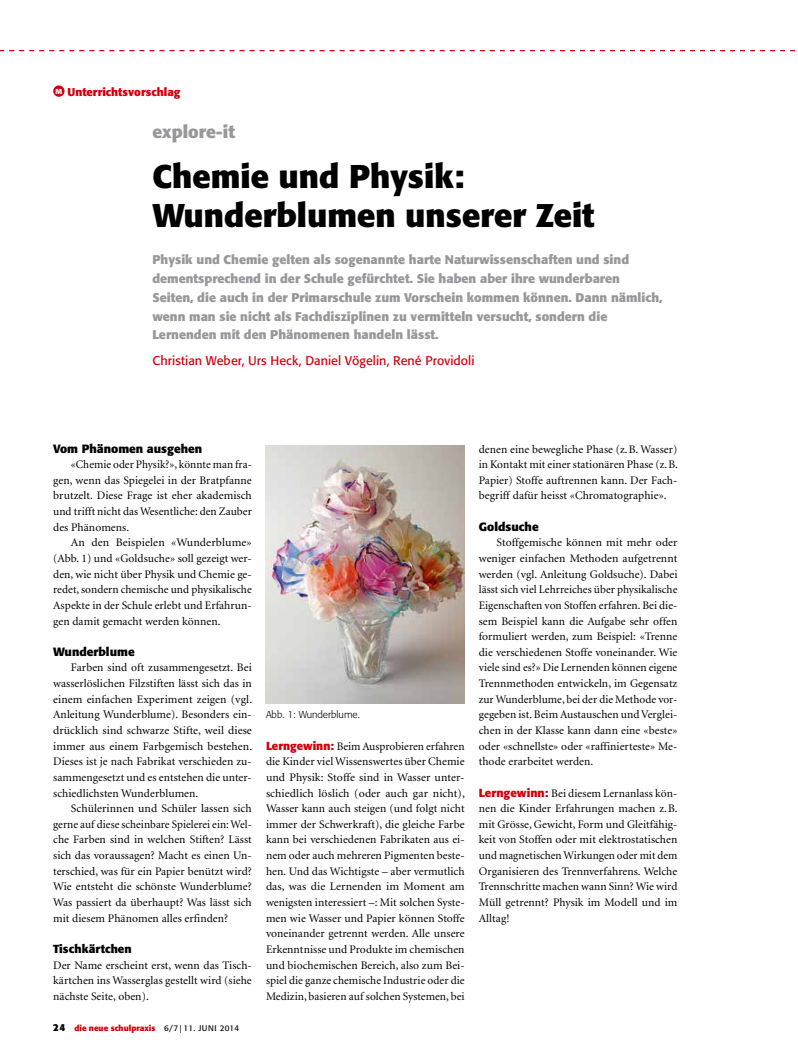
<style>
.page{position:relative;width:798px;height:1053px;background:#fff}
.page>*{position:absolute;margin:0;border:0;box-sizing:border-box;transform-origin:0 0}
.t1{font:700 32.5px/39px "Formata";color:#000}
.t2{font:700 17.5px "Formata";color:#98989c}
.t3{font:700 12.5px/18.8px "Formata";color:#98989c}
.t4{font:12.5px "Formata";letter-spacing:.005em;color:#d1000d}
.t5{font:700 11.88px "Formata";color:#000}
.t6{font:11.5px/15.6px "Minion";letter-spacing:.005em;color:#000;text-align:justify}
.t7{font:700 11.5px "Formata";letter-spacing:.005em;color:#000}
.t8{font:700 11.25px "Formata";color:#d1000d}
.t9{font:300 10px "Formata";color:#000}
.t10{font:700 8.12px "Formata";color:#d1000d}
.s1{font-size:7.12px;color:#fff}
.s2{font-size:10px;color:#000}
.s3{font-weight:400;color:#000}
.s4{font-family:"Formata";font-weight:700;color:#d1000d}
</style>
<div class="page">
<svg style="left:0;top:50px;width:796px;height:1px"></svg>
<div style="left:53px;top:85px;width:11px;height:12px;background:#d1000d;border-radius:50%"></div>
<img style="left:266px;top:445px;width:198px;height:258px">
<p class="t8" style="left:55px;top:84px;width:126px"><span class="s1">M</span> Unterrichtsvorschlag</p>
<h2 class="t2" style="left:152px;top:121px;width:84px">explore-it</h2>
<h1 class="t1" style="left:152px;top:156px;width:443px">Chemie und Physik:<br>Wunderblumen unserer Zeit</h1>
<p class="t3" style="left:152px;top:250px;width:511px">Physik und Chemie gelten als sogenannte harte Naturwissenschaften und sind dementsprechend in der Schule gefürchtet. Sie haben aber ihre wunderbaren Seiten, die auch in der Primarschule zum Vorschein kommen können. Dann nämlich, wenn man sie nicht als Fachdisziplinen zu vermitteln versucht, sondern die Lernenden mit den Phänomenen handeln lässt.</p>
<p class="t4" style="left:152px;top:353px;width:323px">Christian Weber, Urs Heck, Daniel Vögelin, René Providoli</p>
<p class="t5" style="left:53px;top:441px;width:150px">Vom Phänomen ausgehen</p>
<p class="t6" style="left:53px;top:457px;width:200px;text-indent:18px">«Chemie oder Physik?», könnte man fra&shy;gen, wenn das Spiegelei in der Bratpfanne brutzelt. Diese Frage ist eher akademisch und trifft nicht das Wesentliche: den Zauber des Phänomens.</p>
<p class="t6" style="left:53px;top:535px;width:200px;text-indent:18px">An den Beispielen «Wunderblume» (Abb. 1) und «Goldsuche» soll gezeigt wer&shy;den, wie nicht über Physik und Chemie ge&shy;redet, sondern chemische und physikalische Aspekte in der Schule erlebt und Erfahrun&shy;gen damit gemacht werden können.</p>
<p class="t5" style="left:53px;top:644px;width:83px">Wunderblume</p>
<p class="t6" style="left:53px;top:660px;width:200px;text-indent:18px">Farben sind oft zusammengesetzt. Bei wasserlöslichen Filzstiften lässt sich das in einem einfachen Experiment zeigen (vgl.<br>Anleitung Wunderblume). Besonders ein&shy;drücklich sind schwarze Stifte, weil diese immer aus einem Farbgemisch bestehen.<br>Dieses ist je nach Fabrikat verschieden zu&shy;sammengesetzt und es entstehen die unter&shy;schiedlichsten Wunderblumen.</p>
<p class="t6" style="left:53px;top:801px;width:200px;text-indent:18px">Schülerinnen und Schüler lassen sich gerne auf diese scheinbare Spielerei ein: Wel&shy;che Farben sind in welchen Stiften? Lässt sich das voraussagen? Macht es einen Un&shy;terschied, was für ein Papier benützt wird?<br>Wie entsteht die schönste Wunderblume?<br>Was passiert da überhaupt? Was lässt sich mit diesem Phänomen alles erfinden?</p>
<p class="t7" style="left:53px;top:941px;width:80px">Tischkärtchen</p>
<p class="t6" style="left:53px;top:957px;width:200px">Der Name erscheint erst, wenn das Tisch&shy;kärtchen ins Wasserglas gestellt wird (siehe nächste Seite, oben).</p>
<p class="t10" style="left:53px;top:1022px;width:187px"><span class="s2">24</span> die neue schulpraxis <span class="s3">6/7 | 11. Juni 2014</span></p>
<p class="t9" style="left:266px;top:709px;width:95px">Abb. 1: Wunderblume.</p>
<p class="t6" style="left:266px;top:738px;width:200px"><span class="s4">Lerngewinn:</span> Beim Ausprobieren erfahren die Kinder viel Wissenswertes über Chemie und Physik: Stoffe sind in Wasser unter&shy;schiedlich löslich (oder auch gar nicht), Wasser kann auch steigen (und folgt nicht immer der Schwerkraft), die gleiche Farbe kann bei verschiedenen Fabrikaten aus ei&shy;nem oder auch mehreren Pigmenten beste&shy;hen. Und das Wichtigste – aber vermutlich das, was die Lernenden im Moment am wenigsten interessiert –: Mit solchen Syste&shy;men wie Wasser und Papier können Stoffe voneinander getrennt werden. Alle unsere Erkenntnisse und Produkte im chemischen und biochemischen Bereich, also zum Bei&shy;spiel die ganze chemische Industrie oder die Medizin, basieren auf solchen Systemen, bei</p>
<p class="t6" style="left:478px;top:441px;width:200px">denen eine bewegliche Phase (z.B. Wasser) in Kontakt mit einer stationären Phase (z.B.<br>Papier) Stoffe auftrennen kann. Der Fach&shy;begriff dafür heisst «Chromatographie».</p>
<p class="t5" style="left:478px;top:519px;width:61px">Goldsuche</p>
<p class="t6" style="left:478px;top:535px;width:200px;text-indent:18px">Stoffgemische können mit mehr oder weniger einfachen Methoden aufgetrennt werden (vgl. Anleitung Goldsuche). Dabei lässt sich viel Lehrreiches über physikalische Eigenschaften von Stoffen erfahren. Bei die&shy;sem Beispiel kann die Aufgabe sehr offen formuliert werden, zum Beispiel: «Trenne die verschiedenen Stoffe voneinander. Wie viele sind es?» Die Lernenden können eigene Trennmethoden entwickeln, im Gegensatz zur Wunderblume, bei der die Methode vor&shy;gegeben ist. Beim Austauschen und Verglei&shy;chen in der Klasse kann dann eine «beste» oder «schnellste» oder «raffinierteste» Me&shy;thode erarbeitet werden.</p>
<p class="t6" style="left:478px;top:785px;width:200px"><span class="s4">Lerngewinn:</span> Bei diesem Lernanlass kön&shy;nen die Kinder Erfahrungen machen z.B. mit Grösse, Gewicht, Form und Gleitfähig&shy;keit von Stoffen oder mit elektrostatischen und magnetischen Wirkungen oder mit dem Organisieren des Trennverfahrens. Welche Trennschritte machen wann Sinn? Wie wird Müll getrennt? Physik im Modell und im Alltag!</p>
</div>
